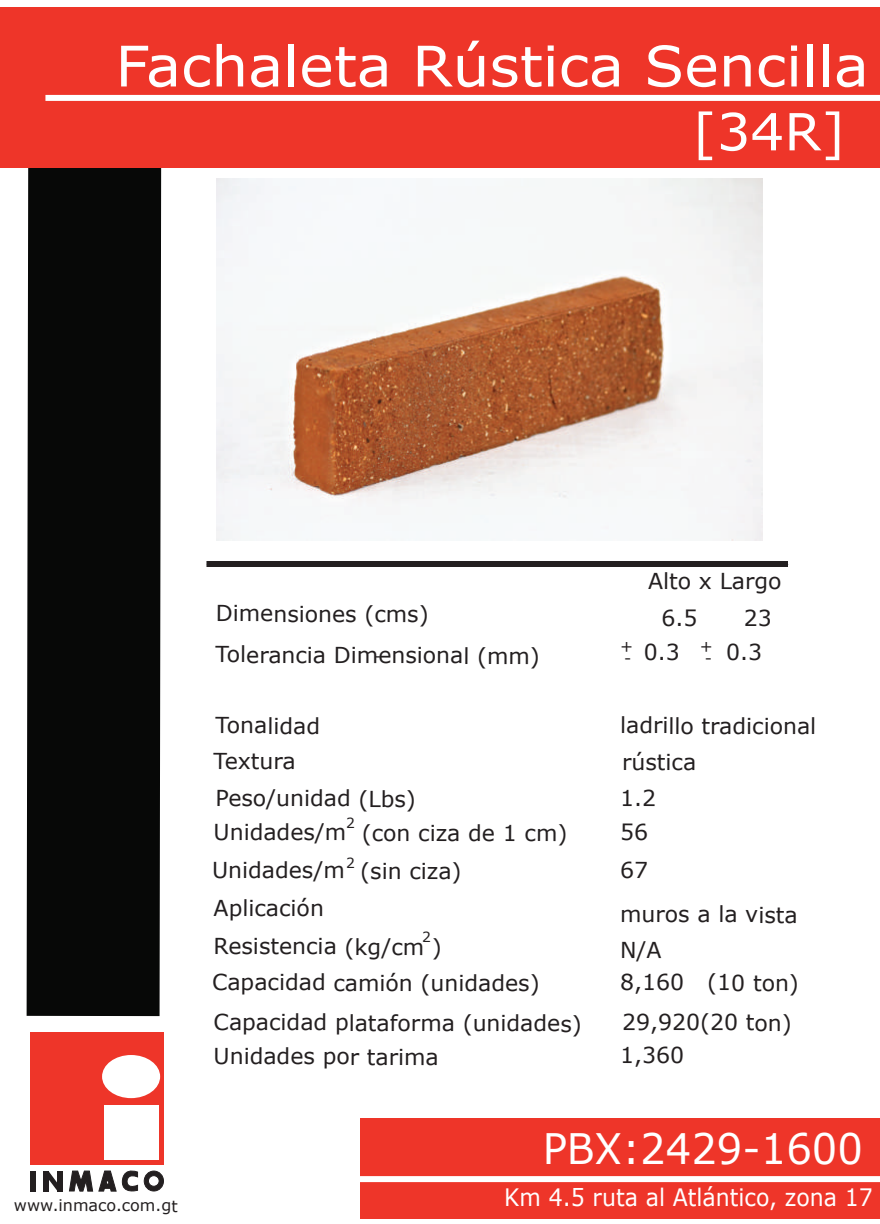
<style>
.page{position:relative;width:880px;height:1224px;background:#fff}
.page>*{position:absolute;margin:0;border:0;box-sizing:border-box;transform-origin:0 0}
.t1{font:56px "Verdana";color:#fff;scale:1.04 1}
.t2{font:51.2px "Verdana";color:#fff;scale:1.04 1}
.t3{font:42px "Verdana";color:#fff;scale:.96 1}
.t4{font:24px "Verdana";color:#fff;scale:.92 1}
.t5{font:22px/37.6px "Verdana";letter-spacing:-.005em;color:#231f20}
.t6{font:16px/12.4px "Verdana";letter-spacing:-.005em;color:#231f20}
.t7{font:14px "Verdana";color:#231f20}
</style>
<div class="page">
<div style="left:27px;top:168px;width:134px;height:848px;background:#070807"></div>
<div style="left:360px;top:1118px;width:520px;height:101px;background:#ee3529"></div>
<div style="left:360px;top:1176px;width:520px;height:6px;background:#fff"></div>
<div style="left:0;top:8px;width:880px;height:160px;background:#ee3529"></div>
<div style="left:45px;top:95px;width:835px;height:6px;background:#fff"></div>
<div style="left:206px;top:561px;width:582px;height:6px;background:#231f20"></div>
<div style="left:144px;top:1171px;width:19px;height:20px;background:#231f20;border-radius:50%"></div>
<div style="left:144px;top:1171px;width:20px;height:20px;border:1px solid #231f20;border-radius:50%"></div>
<div style="left:30px;top:1032px;width:134px;height:132px;background:#ee3529"></div>
<div style="left:104px;top:1105px;width:55px;height:54px;background:#fff"></div>
<div style="left:102px;top:1055px;width:58px;height:43px;background:#fff;border-radius:50%"></div>
<div style="left:30px;top:1171px;width:5px;height:20px;background:#231f20"></div>
<div style="left:43px;top:1171px;width:6px;height:20px;background:#231f20"></div>
<div style="left:58px;top:1171px;width:5px;height:20px;background:#231f20"></div>
<svg style="left:49px;top:1171px;width:9px;height:20px"></svg>
<svg style="left:69px;top:1171px;width:24px;height:20px"></svg>
<svg style="left:99px;top:1171px;width:17px;height:20px"></svg>
<div style="left:148px;top:1176px;width:11px;height:10px;background:#fff;border-radius:50%"></div>
<div style="left:148px;top:1176px;width:11px;height:10px;border:1px solid #231f20;border-radius:50%"></div>
<svg style="left:122px;top:1170px;width:16px;height:22px"></svg>
<img style="left:216px;top:179px;width:546px;height:362px">
<h1 class="t1" style="left:115px;top:30px;width:726px">Fachaleta Rústica Sencilla</h1>
<p class="t5" style="left:216px;top:594px;width:214px">Dimensiones (cms)</p>
<h2 class="t2" style="left:692px;top:99px;width:149px">[34R]</h2>
<p class="t5" style="left:661px;top:562px;width:122px;line-height:36.8px;text-indent:-13px">Alto x Largo<br>6.5</p>
<p class="t5" style="left:744px;top:598px;width:29px">23</p>
<p class="t6" style="left:620px;top:639px;width:15px">+ -</p>
<p class="t6" style="left:700px;top:639px;width:15px">+</p>
<p class="t5" style="left:216px;top:635px;width:326px">Tolerancia Dimensional (mm)</p>
<p class="t5" style="left:644px;top:632px;width:37px">0.3</p>
<p class="t5" style="left:726px;top:632px;width:37px">0.3</p>
<p class="t6" style="left:374px;top:650px;width:9px">-</p>
<p class="t6" style="left:705px;top:652px;width:9px">-</p>
<p class="t6" style="left:14px;top:1199px;width:165px">www.inmaco.com.gt</p>
<p class="t5" style="left:214px;top:707px;width:204px;line-height:36.4px">Tonalidad<br>Textura<br>Peso/unidad (Lbs)</p>
<p class="t5" style="left:212px;top:813px;width:357px">Unidades/m (con ciza de 1 cm)<br>Unidades/m (sin ciza)<br>Aplicación<br>Resistencia (kg/cm )<br>Capacidad camión (unidades)</p>
<p class="t5" style="left:214px;top:1005px;width:370px;line-height:33.6px">Capacidad plataforma (unidades)<br>Unidades por tarima</p>
<p class="t7" style="left:346px;top:814px;width:10px">2</p>
<p class="t7" style="left:346px;top:854px;width:10px">2</p>
<p class="t7" style="left:422px;top:928px;width:10px">2</p>
<p class="t5" style="left:620px;top:707px;width:198px;line-height:35.4px">ladrillo tradicional rústica<br>1.2<br>56</p>
<p class="t5" style="left:620px;top:847px;width:179px;line-height:44.4px">67<br>muros a la vista</p>
<p class="t5" style="left:620px;top:930px;width:43px">N/A</p>
<p class="t5" style="left:620px;top:962px;width:180px;line-height:39.8px">8,160 (10 ton)<br>29,920(20 ton)</p>
<p class="t5" style="left:620px;top:1036px;width:66px">1,360</p>
<h3 class="t3" style="left:543px;top:1122px;width:335px">PBX:2429-1600</h3>
<p class="t4" style="left:504px;top:1182px;width:402px">Km 4.5 ruta al Atlántico, zona 17</p>
</div>
